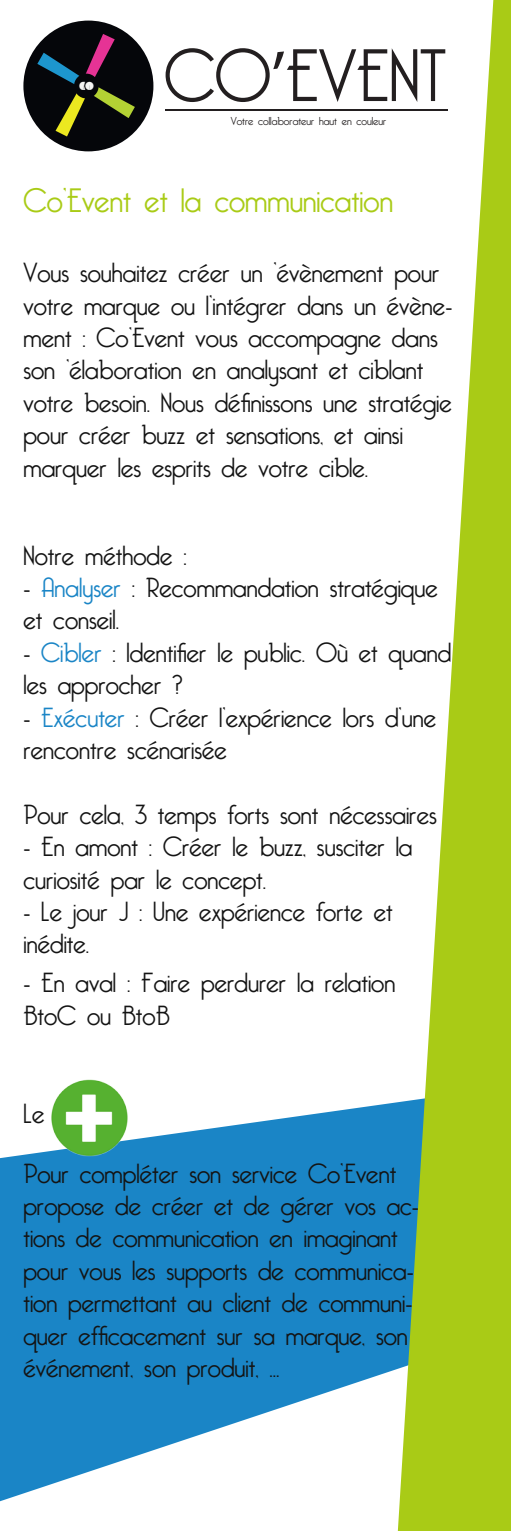
<style>
.page{position:relative;width:511px;height:1531px;background:#fff}
.page>*{position:absolute;margin:0;border:0;box-sizing:border-box;transform-origin:0 0}
.t1{font:300 72.3px "Bellerose";color:#231f20}
.t2{font:300 33px "Bellerose";color:#a9cb16}
.t3{font:300 27px/32.4px "Bellerose";color:#141414}
.t4{font:300 11.4px "Bellerose";color:#231f20}
.t5{font:10.2px "Ali";color:#f4f4f3}
.s1{font-family:"Myriad Pro";font-weight:400}
.s2{color:#1a85c6}
</style>
<div class="page">
<svg style="left:0;top:1334px;width:397px;height:167px;fill:#1a85c6"></svg>
<hr style="left:165px;top:109px;width:282px;height:1px;background:#231f20">
<div style="left:23px;top:21px;width:130px;height:130px;background:#05060a;border-radius:50%"></div>
<svg style="left:37px;top:34px;width:98px;height:103px"></svg>
<div style="left:74px;top:74px;width:25px;height:24px;background:#05060a;border-radius:50%"></div>
<svg style="left:0;top:1102px;width:397px;height:232px;background:#2d8fca"></svg>
<svg style="left:397px;top:0;width:113px;height:1531px;fill:#a9cb16"></svg>
<img style="left:46px;top:1079px;width:85px;height:79px">
<p class="t5" style="left:79px;top:79px;width:16px">CO</p>
<p class="t1" style="left:164px;top:34px;width:283px">CO<span class="s1">’</span>EVENT</p>
<p class="t4" style="left:230px;top:114px;width:157px">Votre collaborateur haut en couleur</p>
<p class="t2" style="left:23px;top:182px;width:371px">Co’Event et la communication</p>
<p class="t3" style="left:23px;top:257px;width:430px">Vous souhaitez créer un ’évènement pour votre marque ou l’intégrer dans un évène&shy;ment : Co’Event vous accompagne dans son ’élaboration en analysant et ciblant votre besoin. Nous définissons une stratégie pour créer buzz et sensations, et ainsi marquer les esprits de votre cible.</p>
<p class="t3" style="left:23px;top:540px;width:164px">Notre méthode :</p>
<p class="t3" style="left:23px;top:572px;width:415px">- <span class="s2">Analyser</span> : Recommandation stratégique et conseil.</p>
<p class="t3" style="left:23px;top:637px;width:429px">- <span class="s2">Cibler</span> : Identifier le public. Où et quand les approcher ?</p>
<p class="t3" style="left:23px;top:702px;width:414px">- <span class="s2">Exécuter</span> : Créer l’expérience lors d’une rencontre scénarisée</p>
<p class="t3" style="left:23px;top:799px;width:428px">Pour cela, 3 temps forts sont nécessaires :</p>
<p class="t3" style="left:23px;top:831px;width:390px">- En amont : Créer le buzz, susciter la curiosité par le concept.</p>
<p class="t3" style="left:23px;top:896px;width:370px">- Le jour J : Une expérience forte et inédite.</p>
<p class="t3" style="left:23px;top:967px;width:373px">- En aval : Faire perdurer la relation<br>BtoC ou BtoB</p>
<p class="t3" style="left:23px;top:1098px;width:23px">Le</p>
<p class="t3" style="left:23px;top:1158px;width:397px">Pour compléter son service Co’Event propose de créer et de gérer vos ac&shy;tions de communication en imaginant pour vous les supports de communica&shy;tion permettant au client de communi&shy;quer efficacement sur sa marque, son événement, son produit, …</p>
</div>
